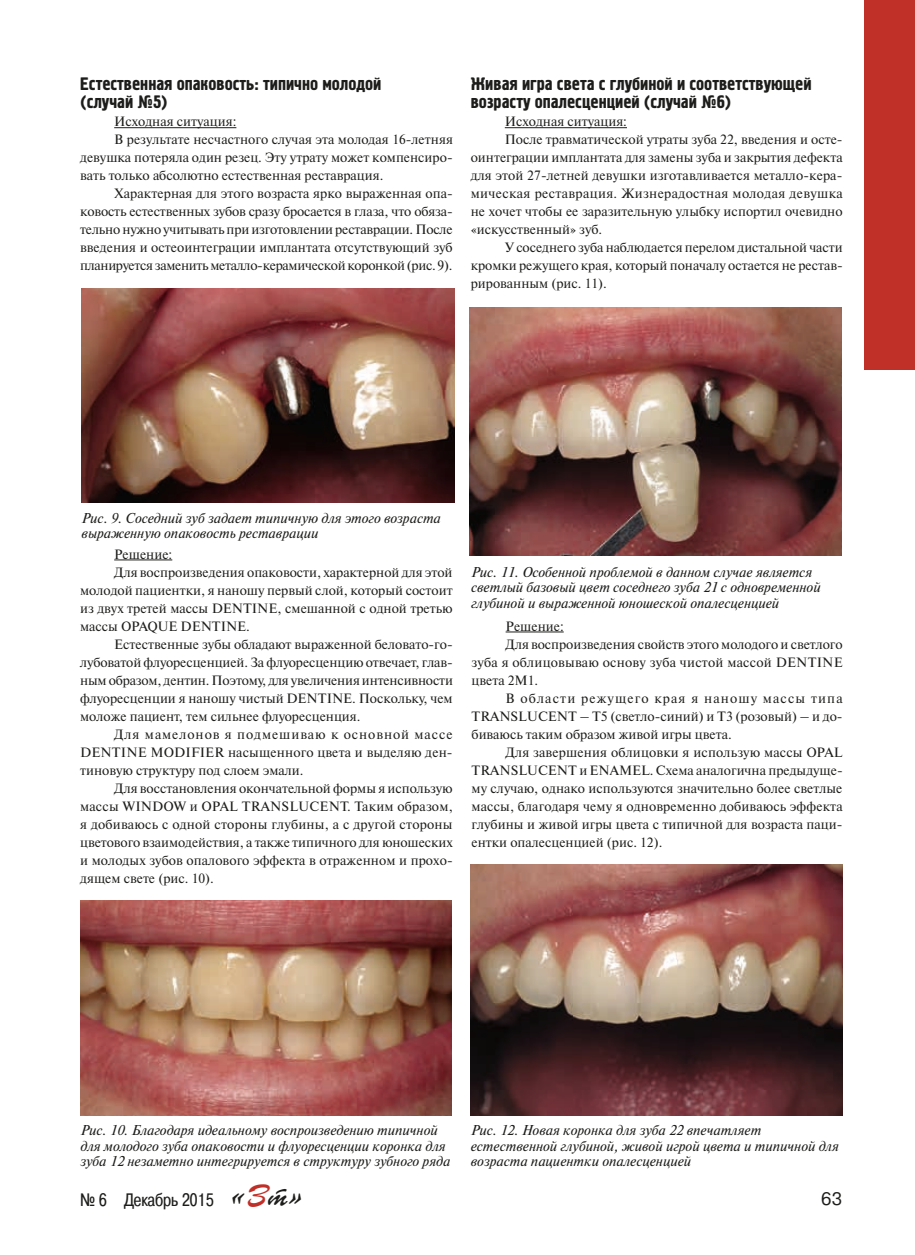
<style>
.page{position:relative;width:915px;height:1255px;background:#fff}
.page>*{position:absolute;margin:0;border:0;box-sizing:border-box;transform-origin:0 0}
.t1{font:18px/18px "Hermes C";color:#1d1d1b}
.t2{font:18px "Pragmatica Cond C";color:#1d1d1b}
.t3{font:18px "Pragmatica C";color:#1d1d1b}
.t4{font:italic 14.25px/15.8px "Newton C";color:#1d1d1b}
.t5{font:13.5px "Newton C";color:#1d1d1b}
.t6{font:13.5px "Newton C";letter-spacing:-.02em;color:#1d1d1b}
.t7{font:13.5px "Newton C";letter-spacing:.025em;color:#1d1d1b}
.t8{font:13.5px "Newton C";letter-spacing:.07em;color:#1d1d1b}
.t9{font:13.5px "Newton C";letter-spacing:.085em;color:#1d1d1b}
.s1{font-family:"Parsek C";font-size:30px}
.s2{font-family:"Parsek C";font-size:30px;color:#c13028}
</style>
<div class="page">
<div style="left:863px;top:0;width:51px;height:370px;background:#c13028"></div>
<hr style="left:114px;top:127px;width:122px;height:1px;background:#1d1d1b">
<hr style="left:114px;top:559px;width:58px;height:1px;background:#1d1d1b">
<img style="left:82px;top:288px;width:372px;height:214px">
<img style="left:80px;top:900px;width:371px;height:215px">
<hr style="left:504px;top:127px;width:122px;height:1px;background:#1d1d1b">
<img style="left:470px;top:308px;width:371px;height:247px">
<img style="left:470px;top:864px;width:372px;height:251px">
<hr style="left:505px;top:631px;width:58px;height:1px;background:#1d1d1b">
<h1 class="t1" style="left:80px;top:76px;width:303px">Естественная опаковость: типично молодой (случай №5)</h1>
<p class="t5" style="left:114px;top:114px;width:124px">Исходная ситуация:</p>
<p class="t5" style="left:114px;top:132px;width:340px">В результате несчастного случая эта молодая 16-летняя</p>
<p class="t5" style="left:80px;top:150px;width:374px">девушка потеряла один резец. Эту утрату может компенсиро-</p>
<p class="t5" style="left:80px;top:168px;width:304px">вать только абсолютно естественная реставрация.</p>
<p class="t5" style="left:114px;top:186px;width:340px">Характерная для этого возраста ярко выраженная опа-</p>
<p class="t5" style="left:80px;top:204px;width:374px">ковость естественных зубов сразу бросается в глаза, что обяза-</p>
<p class="t5" style="left:80px;top:222px;width:374px">тельно нужно учитывать при изготовлении реставрации. После</p>
<p class="t5" style="left:80px;top:240px;width:374px">введения и остеоинтеграции имплантата отсутствующий зуб</p>
<p class="t6" style="left:80px;top:258px;width:373px">планируется заменить металло-керамической коронкой (рис. 9).</p>
<h1 class="t1" style="left:470px;top:76px;width:342px">Живая игра света с глубиной и соответствующей возрасту опалесценцией (случай №6)</h1>
<p class="t5" style="left:504px;top:114px;width:124px">Исходная ситуация:</p>
<p class="t5" style="left:504px;top:132px;width:339px">После травматической утраты зуба 22, введения и осте-</p>
<p class="t5" style="left:470px;top:150px;width:373px">оинтеграции имплантата для замены зуба и закрытия дефекта</p>
<p class="t5" style="left:470px;top:168px;width:373px">для этой 27-летней девушки изготавливается металло-кера-</p>
<p class="t7" style="left:470px;top:186px;width:373px">мическая реставрация. Жизнерадостная молодая девушка</p>
<p class="t5" style="left:470px;top:204px;width:373px">не хочет чтобы ее заразительную улыбку испортил очевидно</p>
<p class="t5" style="left:470px;top:222px;width:133px">«искусственный» зуб.</p>
<p class="t5" style="left:504px;top:240px;width:339px">У соседнего зуба наблюдается перелом дистальной части</p>
<p class="t5" style="left:470px;top:258px;width:373px">кромки режущего края, который поначалу остается не рестав-</p>
<p class="t5" style="left:470px;top:276px;width:137px">рированным (рис. 11).</p>
<p class="t4" style="left:81px;top:510px;width:361px">Рис. 9. Соседний зуб задает типичную для этого возраста выраженную опаковость реставрации</p>
<p class="t5" style="left:114px;top:546px;width:60px">Решение:</p>
<p class="t5" style="left:114px;top:564px;width:340px">Для воспроизведения опаковости, характерной для этой</p>
<p class="t5" style="left:80px;top:582px;width:374px">молодой пациентки, я наношу первый слой, который состоит</p>
<p class="t5" style="left:80px;top:600px;width:374px">из двух третей массы DENTINE, смешанной с одной третью</p>
<p class="t5" style="left:80px;top:618px;width:171px">массы OPAQUE DENTINE.</p>
<p class="t5" style="left:114px;top:636px;width:340px">Естественные зубы обладают выраженной беловато-го-</p>
<p class="t5" style="left:80px;top:654px;width:374px">лубоватой флуоресценцией. За флуоресценцию отвечает, глав-</p>
<p class="t5" style="left:80px;top:672px;width:374px">ным образом, дентин. Поэтому, для увеличения интенсивности</p>
<p class="t5" style="left:80px;top:690px;width:374px">флуоресценции я наношу чистый DENTINE. Поскольку, чем</p>
<p class="t5" style="left:80px;top:708px;width:282px">моложе пациент, тем сильнее флуоресценция.</p>
<p class="t8" style="left:114px;top:726px;width:340px">Для мамелонов я подмешиваю к основной массе</p>
<p class="t5" style="left:80px;top:744px;width:374px">DENTINE MODIFIER насыщенного цвета и выделяю ден-</p>
<p class="t5" style="left:80px;top:762px;width:225px">тиновую структуру под слоем эмали.</p>
<p class="t5" style="left:114px;top:780px;width:340px">Для восстановления окончательной формы я использую</p>
<p class="t5" style="left:80px;top:798px;width:374px">массы WINDOW и OPAL TRANSLUCENT. Таким образом,</p>
<p class="t5" style="left:80px;top:816px;width:374px">я добиваюсь с одной стороны глубины, а с другой стороны</p>
<p class="t5" style="left:80px;top:834px;width:374px">цветового взаимодействия, а также типичного для юношеских</p>
<p class="t5" style="left:80px;top:852px;width:374px">и молодых зубов опалового эффекта в отраженном и прохо-</p>
<p class="t5" style="left:80px;top:870px;width:135px">дящем свете (рис. 10).</p>
<p class="t4" style="left:470px;top:564px;width:351px">Рис. 11. Особенной проблемой в данном случае является светлый базовый цвет соседнего зуба 21 с одновременной глубиной и выраженной юношеской опалесценцией</p>
<p class="t5" style="left:505px;top:618px;width:60px">Решение:</p>
<p class="t5" style="left:505px;top:636px;width:338px">Для воспроизведения свойств этого молодого и светлого</p>
<p class="t5" style="left:471px;top:654px;width:372px">зуба я облицовываю основу зуба чистой массой DENTINE</p>
<p class="t5" style="left:471px;top:672px;width:68px">цвета 2М1.</p>
<p class="t9" style="left:505px;top:690px;width:338px">В области режущего края я наношу массы типа</p>
<p class="t5" style="left:471px;top:708px;width:372px">TRANSLUCENT – Т5 (светло-синий) и Т3 (розовый) – и до-</p>
<p class="t5" style="left:471px;top:726px;width:261px">биваюсь таким образом живой игры цвета.</p>
<p class="t5" style="left:505px;top:744px;width:338px">Для завершения облицовки я использую массы OPAL</p>
<p class="t5" style="left:471px;top:762px;width:372px">TRANSLUCENT и ENAMEL. Схема аналогична предыдуще-</p>
<p class="t5" style="left:471px;top:780px;width:372px">му случаю, однако используются значительно более светлые</p>
<p class="t5" style="left:471px;top:798px;width:372px">массы, благодаря чему я одновременно добиваюсь эффекта</p>
<p class="t5" style="left:471px;top:816px;width:372px">глубины и живой игры цвета с типичной для возраста паци-</p>
<p class="t5" style="left:471px;top:834px;width:192px">ентки опалесценцией (рис. 12).</p>
<p class="t4" style="left:80px;top:1122px;width:371px">Рис. 10. Благодаря идеальному воспроизведению типичной для молодого зуба опаковости и флуоресценции коронка для зуба 12 незаметно интегрируется в структуру зубного ряда</p>
<p class="t4" style="left:470px;top:1122px;width:369px">Рис. 12. Новая коронка для зуба 22 впечатляет естественной глубиной, живой игрой цвета и типичной для возраста пациентки опалесценцией</p>
<h1 class="t2" style="left:80px;top:1189px;width:224px">№ 6 Декабрь 2015 <span class="s1">«</span><span class="s2">З</span><span class="s1">т»</span></h1>
<h1 class="t3" style="left:821px;top:1188px;width:22px">63</h1>
</div>
